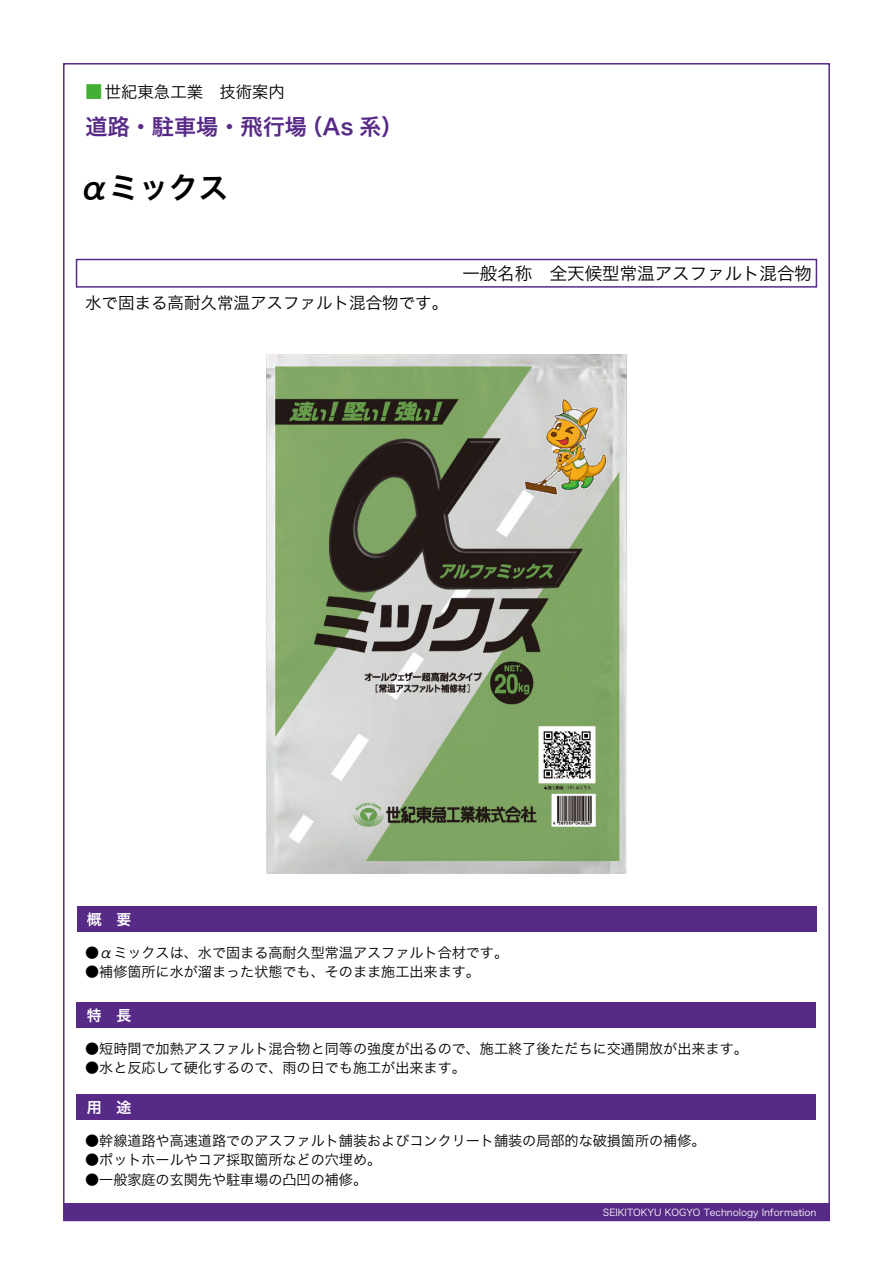
<style>
.page{position:relative;width:893px;height:1263px;background:#fff}
.page>*{position:absolute;margin:0;border:0;box-sizing:border-box;transform-origin:0 0}
.t1{font:29.85px "Hira Kaku Pro W6";color:#000}
.t2{font:22.2px "Hira Kaku Pro W6";color:#572a87}
.t3{font:17.55px "Hira Kaku Pro W3";color:#000}
.t4{font:16.5px "Hira Kaku Pro W3";color:#000}
.t5{font:16.35px "Hira Kaku Pro W3";color:#000}
.t6{font:14.85px "Hira Kaku Pro W6";color:#fff}
.t7{font:14.1px "Hira Kaku Pro W3";color:#000}
.t8{font:9.6px "Hira Kaku Pro W3";color:#fff}
.s1{font-size:19.5px;color:#44af35}
</style>
<div class="page">
<div style="left:77px;top:906px;width:739px;height:26px;background:#572a87"></div>
<div style="left:77px;top:1002px;width:739px;height:26px;background:#572a87"></div>
<div style="left:77px;top:1094px;width:739px;height:26px;background:#572a87"></div>
<div style="left:64px;top:1203px;width:765px;height:17px;background:#572a87"></div>
<img style="left:267px;top:354px;width:359px;height:520px">
<div style="left:76px;top:259px;width:741px;height:29px;border:2px solid #572a87"></div>
<p class="t5" style="left:84px;top:78px;width:202px"><span class="s1">■</span>世紀東急工業　技術案内</p>
<h2 class="t2" style="left:85px;top:107px;width:319px">道路・駐車場・飛行場（As 系）</h2>
<h1 class="t1" style="left:79px;top:160px;width:150px">αミックス</h1>
<p class="t4" style="left:85px;top:288px;width:365px">水で固まる高耐久常温アスファルト混合物です。</p>
<p class="t3" style="left:462px;top:258px;width:351px">一般名称　全天候型常温アスファルト混合物</p>
<p class="t6" style="left:87px;top:906px;width:46px">概　要</p>
<p class="t7" style="left:85px;top:940px;width:424px">●αミックスは、水で固まる高耐久型常温アスファルト合材です。</p>
<p class="t7" style="left:85px;top:959px;width:396px">●補修箇所に水が溜まった状態でも、そのまま施工出来ます。</p>
<p class="t6" style="left:87px;top:1002px;width:46px">特　長</p>
<p class="t7" style="left:85px;top:1036px;width:664px">●短時間で加熱アスファルト混合物と同等の強度が出るので、施工終了後ただちに交通開放が出来ます。</p>
<p class="t7" style="left:85px;top:1055px;width:382px">●水と反応して硬化するので、雨の日でも施工が出来ます。</p>
<p class="t6" style="left:87px;top:1094px;width:46px">用　途</p>
<p class="t7" style="left:85px;top:1128px;width:622px">●幹線道路や高速道路でのアスファルト舗装およびコンクリート舗装の局部的な破損箇所の補修。</p>
<p class="t7" style="left:85px;top:1147px;width:298px">●ポットホールやコア採取箇所などの穴埋め。</p>
<p class="t7" style="left:85px;top:1167px;width:284px">●一般家庭の玄関先や駐車場の凸凹の補修。</p>
<p class="t8" style="left:603px;top:1203px;width:215px">SEIKITOKYU KOGYO Technology Information</p>
</div>
